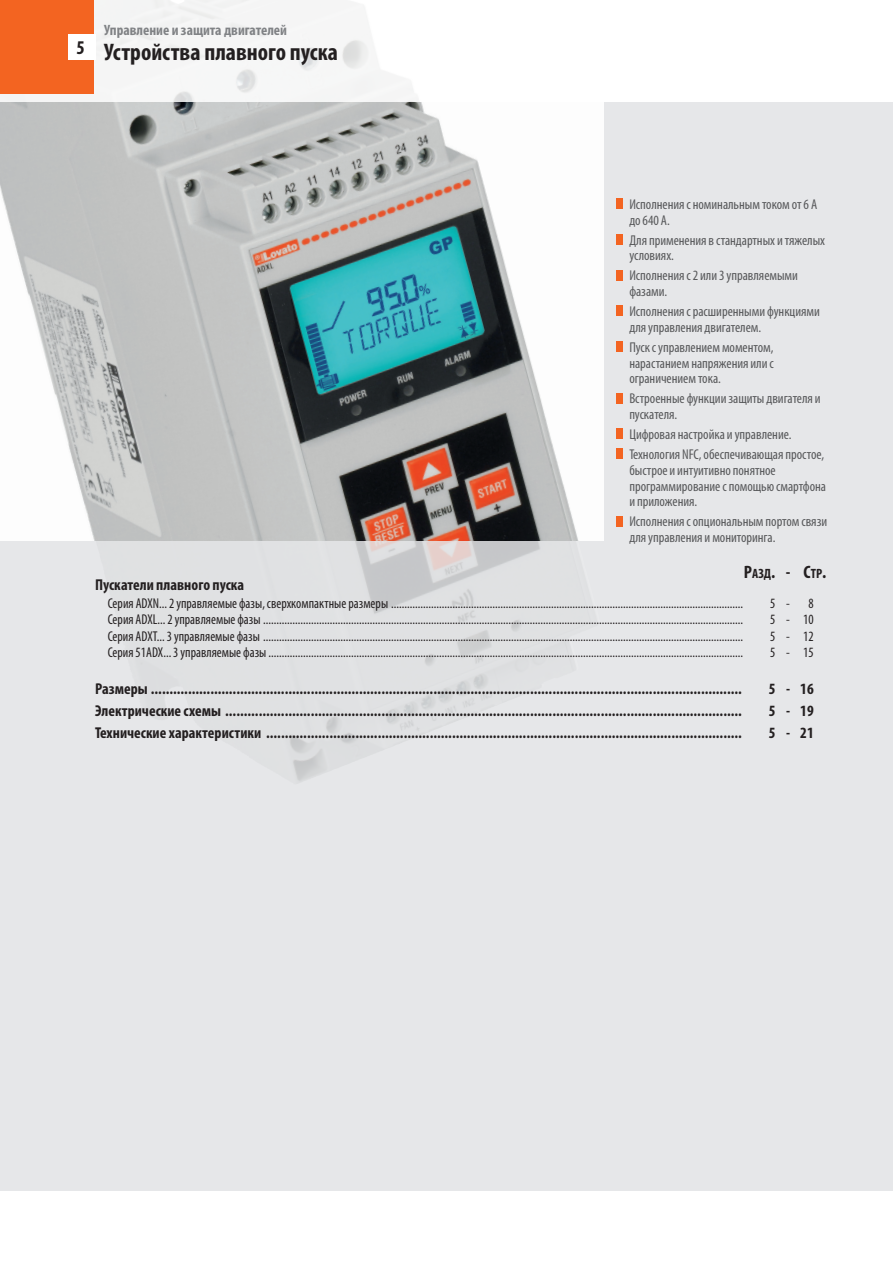
<style>
.page{position:relative;width:893px;height:1263px;background:#fff}
.page>*{position:absolute;margin:0;border:0;box-sizing:border-box;transform-origin:0 0}
.t1{font:700 condensed 24px "Myriad Pro";color:#231f20}
.t2{font:700 condensed 19.5px "Myriad Pro";color:#231f20}
.t3{font:700 condensed 18px "Myriad Pro";color:#231f20}
.t4{font:700 condensed 15.75px "Myriad Pro";letter-spacing:.005em;color:#231f20}
.t5{font:700 condensed 15px "Myriad Pro";color:#808285}
.t6{font:condensed 14.25px "Myriad Pro";letter-spacing:.005em;color:#231f20;scale:.95 1}
.t7{font:condensed 14.25px/15.8px "Myriad Pro";color:#57585a}
.s1{font-size:13.5px}
</style>
<div class="page">
<div style="left:0;top:102px;width:893px;height:1089px;background:#e6e7e9"></div>
<div style="left:617px;top:198px;width:6px;height:11px;background:#f36421"></div>
<div style="left:617px;top:234px;width:6px;height:11px;background:#f36421"></div>
<div style="left:617px;top:270px;width:6px;height:10px;background:#f36421"></div>
<div style="left:617px;top:305px;width:6px;height:11px;background:#f36421"></div>
<div style="left:617px;top:341px;width:6px;height:11px;background:#f36421"></div>
<div style="left:617px;top:393px;width:6px;height:10px;background:#f36421"></div>
<div style="left:617px;top:428px;width:6px;height:11px;background:#f36421"></div>
<div style="left:617px;top:448px;width:6px;height:11px;background:#f36421"></div>
<div style="left:617px;top:516px;width:6px;height:10px;background:#f36421"></div>
<img style="left:0;top:102px;width:604px;height:438px">
<div style="left:0;top:0;width:94px;height:94px;background:#f36421"></div>
<div style="left:68px;top:34px;width:28px;height:26px;background:#fff"></div>
<h2 class="t2" style="left:77px;top:35px;width:10px">5</h2>
<p class="t5" style="left:104px;top:20px;width:184px">Управление и защита двигателей</p>
<h1 class="t1" style="left:104px;top:37px;width:235px">Устройства плавного пуска</h1>
<p class="t7" style="left:629px;top:196px;width:189px">Исполнения с номинальным током от 6 А до 640 A.</p>
<p class="t7" style="left:629px;top:232px;width:197px">Для применения в стандартных и тяжелых условиях.</p>
<p class="t7" style="left:629px;top:268px;width:170px">Исполнения с 2 или 3 управляемыми фазами.</p>
<p class="t7" style="left:629px;top:303px;width:192px">Исполнения с расширенными функциями для управления двигателем.</p>
<p class="t7" style="left:629px;top:339px;width:146px;text-align:justify">Пуск с управлением моментом, нарастанием напряжения или с ограничением тока.</p>
<p class="t7" style="left:629px;top:391px;width:193px">Встроенные функции защиты двигателя и пускателя.</p>
<p class="t7" style="left:629px;top:424px;width:197px;line-height:20px">Цифровая настройка и управление.<br>Технология NFC, обеспечивающая простое,</p>
<p class="t7" style="left:629px;top:462px;width:198px">быстрое и интуитивно понятное программирование с помощью смартфона и приложения.</p>
<p class="t7" style="left:629px;top:514px;width:199px">Исполнения с опциональным портом связи для управления и мониторинга.</p>
<p class="t3" style="left:744px;top:561px;width:84px">Р<span class="s1">азд</span>. - С<span class="s1">тр</span>.</p>
<p class="t4" style="left:95px;top:575px;width:151px">Пускатели плавного пуска</p>
<p class="t6" style="left:108px;top:594px;width:670px">Серия ADXN... 2 управляемые фазы, сверхкомпактные размеры ....................................................................................................................................</p>
<p class="t6" style="left:770px;top:594px;width:22px">5 -</p>
<p class="t6" style="left:808px;top:594px;width:7px">8</p>
<p class="t6" style="left:108px;top:611px;width:670px">Серия ADXL... 2 управляемые фазы ....................................................................................................................................................................................</p>
<p class="t6" style="left:770px;top:611px;width:47px">5- 10</p>
<p class="t6" style="left:108px;top:627px;width:670px">Серия ADXT... 3 управляемые фазы ....................................................................................................................................................................................</p>
<p class="t6" style="left:770px;top:627px;width:47px">5- 12</p>
<p class="t6" style="left:108px;top:644px;width:670px">Серия 51ADX... 3 управляемые фазы ..................................................................................................................................................................................</p>
<p class="t6" style="left:770px;top:644px;width:47px">5- 15</p>
<p class="t4" style="left:95px;top:679px;width:648px">Размеры ...............................................................................................................................................................</p>
<p class="t4" style="left:769px;top:679px;width:47px">5-16</p>
<p class="t4" style="left:95px;top:701px;width:648px">Электрические схемы ...........................................................................................................................................</p>
<p class="t4" style="left:769px;top:701px;width:47px">5-19</p>
<p class="t4" style="left:95px;top:723px;width:648px">Технические характеристики ................................................................................................................................</p>
<p class="t4" style="left:769px;top:723px;width:47px">5-21</p>
</div>
